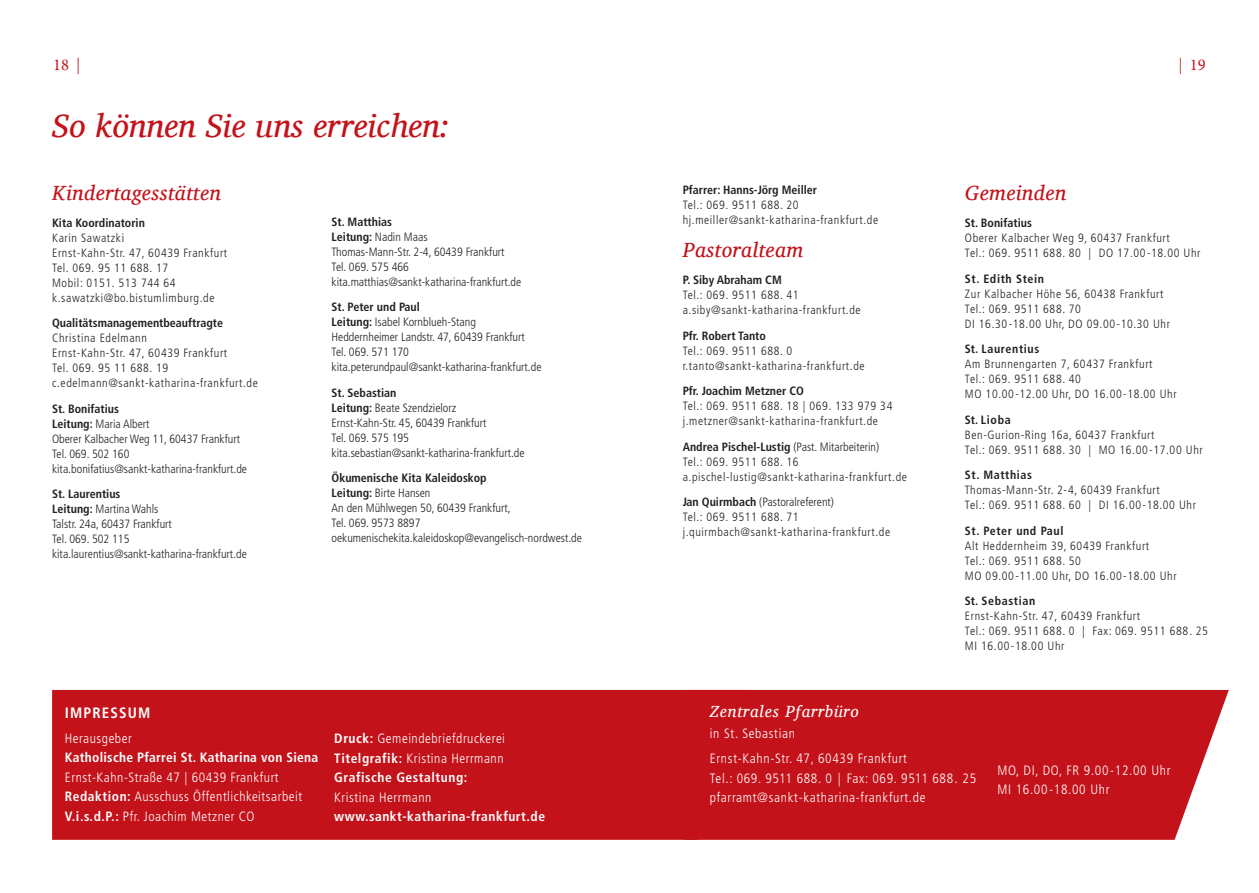
<style>
.page{position:relative;width:1259px;height:893px;background:#fff}
.page>*{position:absolute;margin:0;border:0;box-sizing:border-box;transform-origin:0 0}
.t1{font:italic 33px "Charis SIL";color:#c4121a}
.t2{font:italic 21px "Charis SIL";letter-spacing:.025em;color:#c4121a}
.t3{font:italic 16.5px "Charis SIL";letter-spacing:.05em;color:#fff}
.t4{font:16.5px "Minion Pro";color:#c4121a}
.t5{font:700 condensed 15px "Frutiger LT Std";letter-spacing:.075em;color:#fff}
.t6{font:300 condensed 13.5px/19.5px "Frutiger LT Std";letter-spacing:.04em;color:#fff}
.t7{font:700 condensed 13.5px/19.5px "Frutiger LT Std";letter-spacing:.04em;color:#fff;text-align:justify}
.t8{font:700 condensed 13.5px "Frutiger LT Std";letter-spacing:.02em;color:#fff}
.t9{font:300 condensed 12px/15px "Frutiger LT Std";letter-spacing:.05em;color:#231f20}
.t10{font:300 condensed 12px/15px "Frutiger LT Std";color:#231f20}
.t11{font:700 condensed 12px "Frutiger LT Std";color:#231f20}
.t12{font:700 condensed 12px "Frutiger LT Std";letter-spacing:.05em;color:#231f20}
.s1{font-family:"Frutiger LT Std";font-weight:300;font-stretch:condensed}
.s2{font-weight:700}
.s3{font-weight:300}
</style>
<div class="page">
<div style="left:751px;top:690px;width:477px;height:150px;background:#c4121a"></div>
<div style="left:52px;top:690px;width:699px;height:150px;background:#c4121a"></div>
<h3 class="t4" style="left:53px;top:54px;width:28px">18 <span class="s1">|</span></h3>
<h3 class="t4" style="left:1178px;top:54px;width:28px"><span class="s1">|</span> 19</h3>
<h1 class="t1" style="left:52px;top:107px;width:399px">So können Sie uns erreichen:</h1>
<h2 class="t2" style="left:52px;top:180px;width:170px">Kindertagesstätten</h2>
<p class="t11" style="left:52px;top:216px;width:94px">Kita Koordinatorin</p>
<p class="t9" style="left:52px;top:230px;width:177px">Karin Sawatzki<br>Ernst-Kahn-Str. 47, 60439 Frankfurt<br>Tel. 069. 95 11 688. 17<br>Mobil: 0151. 513 744 64 k.sawatzki@bo.bistumlimburg.de</p>
<p class="t11" style="left:52px;top:316px;width:173px">Qualitätsmanagementbeauftragte</p>
<p class="t9" style="left:52px;top:331px;width:207px">Christina Edelmann<br>Ernst-Kahn-Str. 47, 60439 Frankfurt<br>Tel. 069. 95 11 688. 19 c.edelmann@sankt-katharina-frankfurt.de</p>
<p class="t10" style="left:52px;top:401px;width:196px"><span class="s2">St. Bonifatius<br>Leitung:</span> Maria Albert<br>Oberer Kalbacher Weg 11, 60437 Frankfurt<br>Tel. 069. 502 160 kita.bonifatius@sankt-katharina-frankfurt.de</p>
<p class="t10" style="left:52px;top:487px;width:196px"><span class="s2">St. Laurentius<br>Leitung:</span> Martina Wahls<br>Talstr. 24a, 60437 Frankfurt<br>Tel. 069. 502 115 kita.laurentius@sankt-katharina-frankfurt.de</p>
<p class="t10" style="left:331px;top:214px;width:191px"><span class="s2">St. Matthias<br>Leitung:</span> Nadin Maas<br>Thomas-Mann-Str. 2-4, 60439 Frankfurt<br>Tel. 069. 575 466 kita.matthias@sankt-katharina-frankfurt.de</p>
<p class="t10" style="left:331px;top:300px;width:211px"><span class="s2">St. Peter und Paul<br>Leitung:</span> Isabel Kornblueh-Stang Heddernheimer Landstr. 47, 60439 Frankfurt Tel. 069. 571 170 kita.peterundpaul@sankt-katharina-frankfurt.de</p>
<p class="t10" style="left:331px;top:385px;width:194px"><span class="s2">St. Sebastian<br>Leitung:</span> Beate Szendzielorz<br>Ernst-Kahn-Str. 45, 60439 Frankfurt<br>Tel. 069. 575 195 kita.sebastian@sankt-katharina-frankfurt.de</p>
<p class="t10" style="left:331px;top:471px;width:252px"><span class="s2">Ökumenische Kita Kaleidoskop<br>Leitung:</span> Birte Hansen<br>An den Mühlwegen 50, 60439 Frankfurt,<br>Tel. 069. 9573 8897 oekumenischekita.kaleidoskop@evangelisch-nordwest.de</p>
<p class="t5" style="left:65px;top:703px;width:87px">IMPRESSUM</p>
<p class="t6" style="left:65px;top:729px;width:68px">Herausgeber</p>
<p class="t8" style="left:65px;top:750px;width:255px">Katholische Pfarrei St. Katharina von Siena</p>
<p class="t6" style="left:65px;top:768px;width:239px">Ernst-Kahn-Straße 47 | 60439 Frankfurt<br><span class="s2">Redaktion:</span> Ausschuss Öffentlichkeitsarbeit<br><span class="s2">V.i.s.d.P.:</span> Pfr. Joachim Metzner CO</p>
<p class="t7" style="left:334px;top:729px;width:172px">Druck: <span class="s3">Gemeindebriefdruckerei </span>Titelgrafik: <span class="s3">Kristina Herrmann </span>Grafische Gestaltung:</p>
<p class="t6" style="left:334px;top:787px;width:99px">Kristina Herrmann</p>
<p class="t7" style="left:334px;top:807px;width:212px">www.sankt-katharina-frankfurt.de</p>
<p class="t11" style="left:682px;top:183px;width:136px">Pfarrer: Hanns-Jörg Meiller</p>
<p class="t9" style="left:682px;top:198px;width:197px">Tel.: 069. 9511 688. 20 hj.meiller@sankt-katharina-frankfurt.de</p>
<h2 class="t2" style="left:682px;top:238px;width:122px">Pastoralteam</h2>
<p class="t11" style="left:682px;top:273px;width:101px">P. Siby Abraham CM</p>
<p class="t9" style="left:682px;top:288px;width:179px">Tel.: 069. 9511 688. 41 a.siby@sankt-katharina-frankfurt.de</p>
<p class="t11" style="left:682px;top:329px;width:85px">Pfr. Robert Tanto</p>
<p class="t9" style="left:682px;top:343px;width:183px">Tel.: 069. 9511 688. 0 r.tanto@sankt-katharina-frankfurt.de</p>
<p class="t11" style="left:682px;top:384px;width:123px">Pfr. Joachim Metzner CO</p>
<p class="t9" style="left:682px;top:399px;width:211px">Tel.: 069. 9511 688. 18 | 069. 133 979 34 j.metzner@sankt-katharina-frankfurt.de</p>
<p class="t9" style="left:682px;top:439px;width:226px"><span class="s2">Andrea Pischel-Lustig</span> (Past. Mitarbeiterin)<br>Tel.: 069. 9511 688. 16 a.pischel-lustig@sankt-katharina-frankfurt.de</p>
<p class="t9" style="left:682px;top:495px;width:209px"><span class="s2">Jan Quirmbach</span> (Pastoralreferent)<br>Tel.: 069. 9511 688. 71 j.quirmbach@sankt-katharina-frankfurt.de</p>
<h2 class="t2" style="left:965px;top:180px;width:103px">Gemeinden</h2>
<p class="t11" style="left:965px;top:216px;width:68px">St. Bonifatius</p>
<p class="t9" style="left:965px;top:231px;width:237px">Oberer Kalbacher Weg 9, 60437 Frankfurt<br>Tel.: 069. 9511 688. 80 | DO 17.00-18.00 Uhr</p>
<p class="t12" style="left:965px;top:271px;width:81px">St. Edith Stein</p>
<p class="t9" style="left:965px;top:286px;width:207px">Zur Kalbacher Höhe 56, 60438 Frankfurt<br>Tel.: 069. 9511 688. 70<br>DI 16.30-18.00 Uhr, DO 09.00-10.30 Uhr</p>
<p class="t12" style="left:965px;top:342px;width:76px">St. Laurentius</p>
<p class="t9" style="left:965px;top:357px;width:213px">Am Brunnengarten 7, 60437 Frankfurt<br>Tel.: 069. 9511 688. 40<br>MO 10.00-12.00 Uhr, DO 16.00-18.00 Uhr</p>
<p class="t11" style="left:965px;top:412px;width:47px">St. Lioba</p>
<p class="t9" style="left:965px;top:427px;width:239px">Ben-Gurion-Ring 16a, 60437 Frankfurt<br>Tel.: 069. 9511 688. 30 | MO 16.00-17.00 Uhr</p>
<p class="t12" style="left:965px;top:468px;width:69px">St. Matthias</p>
<p class="t9" style="left:965px;top:483px;width:233px">Thomas-Mann-Str. 2-4, 60439 Frankfurt<br>Tel.: 069. 9511 688. 60 | DI 16.00-18.00 Uhr</p>
<p class="t12" style="left:965px;top:523px;width:100px">St. Peter und Paul</p>
<p class="t9" style="left:965px;top:538px;width:213px">Alt Heddernheim 39, 60439 Frankfurt<br>Tel.: 069. 9511 688. 50<br>MO 09.00-11.00 Uhr, DO 16.00-18.00 Uhr</p>
<p class="t12" style="left:965px;top:594px;width:72px">St. Sebastian</p>
<p class="t9" style="left:965px;top:609px;width:245px">Ernst-Kahn-Str. 47, 60439 Frankfurt<br>Tel.: 069. 9511 688. 0 | Fax: 069. 9511 688. 25<br>MI 16.00-18.00 Uhr</p>
<h3 class="t3" style="left:710px;top:701px;width:150px">Zentrales Pfarrbüro</h3>
<p class="t6" style="left:710px;top:720px;width:199px;line-height:25.5px">in St. Sebastian<br>Ernst-Kahn-Str. 47, 60439 Frankfurt</p>
<p class="t6" style="left:710px;top:768px;width:268px">Tel.: 069. 9511 688. 0 | Fax: 069. 9511 688. 25 pfarramt@sankt-katharina-frankfurt.de</p>
<p class="t6" style="left:997px;top:760px;width:174px">MO, DI, DO, FR 9.00-12.00 Uhr<br>MI 16.00-18.00 Uhr</p>
</div>
